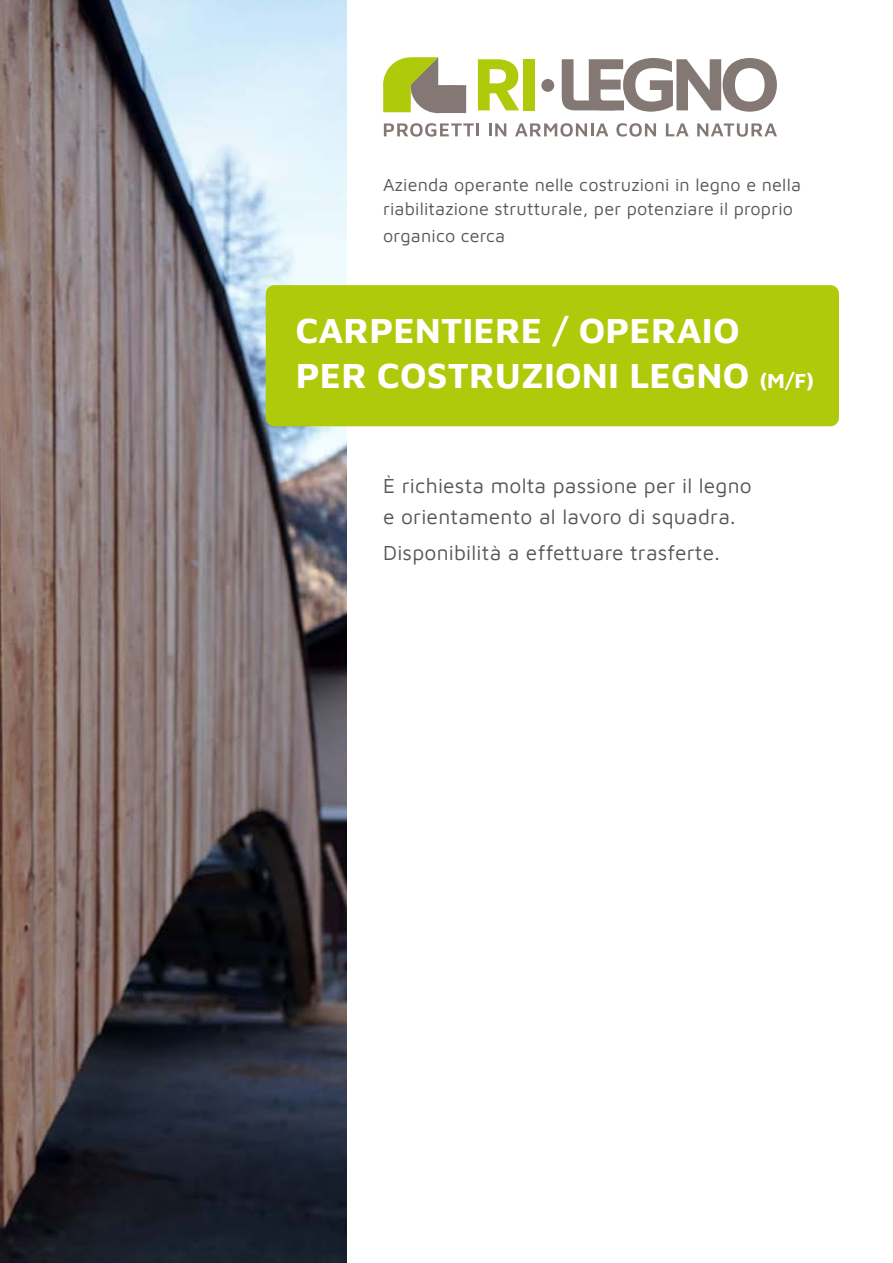
<style>
.page{position:relative;width:893px;height:1263px;background:#fff}
.page>*{position:absolute;margin:0;border:0;box-sizing:border-box;transform-origin:0 0}
.t1{font:700 36px/45.3px "Maven Pro";letter-spacing:.005em;color:#fff}
.t2{font:21px/31.5px "Maven Pro";letter-spacing:.01em;color:#575756}
.t3{font:18px/24px "Maven Pro";letter-spacing:.01em;color:#575756}
.s1{font-size:21px}
</style>
<div class="page">
<img style="left:0;top:0;width:347px;height:1263px">
<div style="left:266px;top:285px;width:573px;height:141px;background:#afca0b;border-radius:9px"></div>
<svg style="left:383px;top:57px;width:83px;height:56px"></svg>
<svg style="left:478px;top:59px;width:41px;height:51px"></svg>
<div style="left:523px;top:59px;width:12px;height:51px;background:#afca0b"></div>
<svg style="left:562px;top:58px;width:215px;height:54px"></svg>
<div style="left:541px;top:79px;width:13px;height:13px;background:#847875;border-radius:50%"></div>
<svg style="left:384px;top:123px;width:95px;height:14px"></svg>
<svg style="left:489px;top:123px;width:17px;height:13px"></svg>
<svg style="left:515px;top:123px;width:93px;height:14px"></svg>
<svg style="left:616px;top:123px;width:40px;height:14px"></svg>
<svg style="left:666px;top:123px;width:23px;height:13px"></svg>
<svg style="left:697px;top:123px;width:80px;height:14px"></svg>
<p class="t3" style="left:383px;top:171px;width:419px">Azienda operante nelle costruzioni in legno e nella riabilitazione strutturale, per potenziare il proprio</p>
<p class="t3" style="left:383px;top:222px;width:124px">organico cerca</p>
<h1 class="t1" style="left:296px;top:305px;width:520px">CARPENTIERE / OPERAIO<br>PER COSTRUZIONI LEGNO <span class="s1">(M/F)</span></h1>
<p class="t2" style="left:383px;top:468px;width:370px">È richiesta molta passione per il legno e orientamento al lavoro di squadra.</p>
<p class="t2" style="left:383px;top:536px;width:338px">Disponibilità a effettuare trasferte.</p>
</div>
